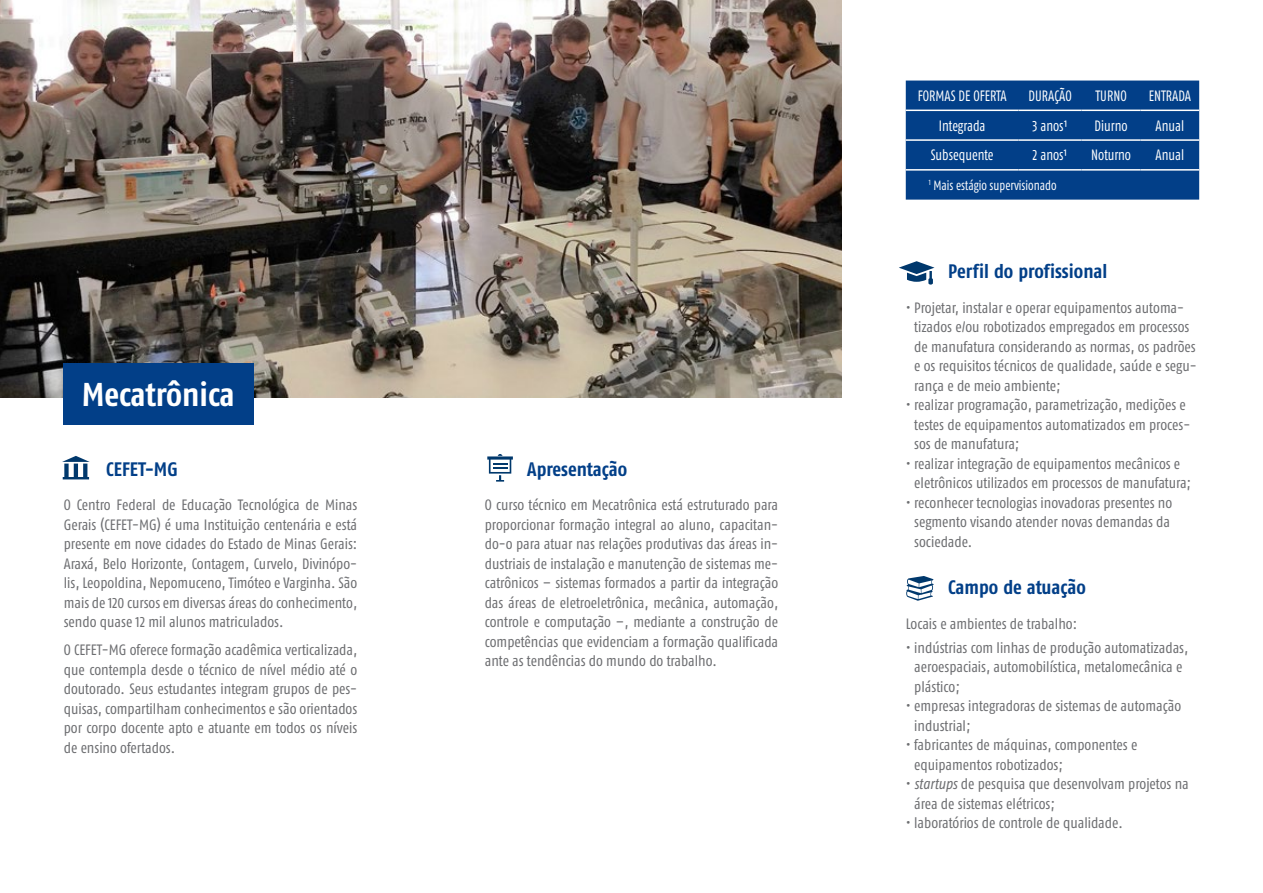
<style>
.page{position:relative;width:1263px;height:893px;background:#fff}
.page>*{position:absolute;margin:0;border:0;box-sizing:border-box;transform-origin:0 0}
.t1{font:700 33px "Fago Co Lf";letter-spacing:-.005em;color:#fff}
.t2{font:700 19.5px "Fago Co Lf";color:#023f88}
.t3{font:15px/19.5px "Fago Co Lf";color:#6d6e71}
.t4{font:15px "Fago Co Lf";color:#fff;scale:.9 1}
.t5{font:13.5px "Fago Co Lf";color:#fff;scale:.9 1}
.s1{font-style:italic}
</style>
<div class="page">
<img style="left:0;top:0;width:842px;height:397px">
<svg style="left:62px;top:456px;width:28px;height:23px"></svg>
<svg style="left:899px;top:261px;width:35px;height:24px"></svg>
<svg style="left:906px;top:576px;width:28px;height:25px"></svg>
<svg style="left:487px;top:454px;width:26px;height:28px"></svg>
<div style="left:64px;top:364px;width:190px;height:61px;background:#023f88"></div>
<div style="left:906px;top:81px;width:293px;height:119px;background:#023f88"></div>
<hr style="left:906px;top:110px;width:112px;height:1px;background:#fff">
<hr style="left:1018px;top:110px;width:64px;height:1px;background:#fff">
<hr style="left:1082px;top:110px;width:58px;height:1px;background:#fff">
<hr style="left:1140px;top:110px;width:59px;height:1px;background:#fff">
<hr style="left:906px;top:139px;width:112px;height:2px;background:#fff">
<hr style="left:1018px;top:139px;width:64px;height:2px;background:#fff">
<hr style="left:1082px;top:139px;width:58px;height:2px;background:#fff">
<hr style="left:1140px;top:139px;width:59px;height:2px;background:#fff">
<hr style="left:906px;top:169px;width:112px;height:2px;background:#fff">
<hr style="left:1018px;top:169px;width:64px;height:2px;background:#fff">
<hr style="left:1082px;top:169px;width:58px;height:2px;background:#fff">
<hr style="left:1140px;top:169px;width:59px;height:2px;background:#fff">
<h1 class="t1" style="left:82px;top:375px;width:154px">Mecatrônica</h1>
<h2 class="t2" style="left:106px;top:458px;width:73px">CEFET-MG</h2>
<p class="t3" style="left:64px;top:495px;width:295px;text-align:justify">O Centro Federal de Educação Tecnológica de Minas Gerais (CEFET-MG) é uma Instituição centenária e está presente em nove cidades do Estado de Minas Gerais:<br>Araxá, Belo Horizonte, Contagem, Curvelo, Divinópo&shy;lis, Leopoldina, Nepomuceno, Timóteo e Varginha. São mais de 120 cursos em diversas áreas do conhecimento, sendo quase 12 mil alunos matriculados.</p>
<p class="t3" style="left:64px;top:640px;width:295px;text-align:justify">O CEFET-MG oferece formação acadêmica verticalizada, que contempla desde o técnico de nível médio até o doutorado. Seus estudantes integram grupos de pes&shy;quisas, compartilham conhecimentos e são orientados por corpo docente apto e atuante em todos os níveis de ensino ofertados.</p>
<h2 class="t2" style="left:527px;top:458px;width:101px">Apresentação</h2>
<p class="t3" style="left:485px;top:495px;width:295px;text-align:justify">O curso técnico em Mecatrônica está estruturado para proporcionar formação integral ao aluno, capacitan&shy;do-o para atuar nas relações produtivas das áreas in&shy;dustriais de instalação e manutenção de sistemas me&shy;catrônicos – sistemas formados a partir da integração das áreas de eletroeletrônica, mecânica, automação, controle e computação –, mediante a construção de competências que evidenciam a formação qualificada ante as tendências do mundo do trabalho.</p>
<p class="t4" style="left:918px;top:87px;width:100px">FORMAS DE OFERTA</p>
<p class="t4" style="left:1028px;top:87px;width:50px">DURAÇÃO</p>
<p class="t4" style="left:1095px;top:87px;width:36px">TURNO</p>
<p class="t4" style="left:1149px;top:87px;width:48px">ENTRADA</p>
<p class="t4" style="left:939px;top:117px;width:53px">Integrada</p>
<p class="t4" style="left:1032px;top:117px;width:40px">3 anos¹</p>
<p class="t4" style="left:1095px;top:117px;width:38px">Diurno</p>
<p class="t4" style="left:1155px;top:117px;width:33px">Anual</p>
<p class="t4" style="left:931px;top:147px;width:71px">Subsequente</p>
<p class="t4" style="left:1033px;top:147px;width:40px">2 anos¹</p>
<p class="t4" style="left:1091px;top:147px;width:46px">Noturno</p>
<p class="t4" style="left:1155px;top:147px;width:33px">Anual</p>
<p class="t5" style="left:929px;top:177px;width:143px"><sup>1</sup> Mais estágio supervisionado</p>
<h2 class="t2" style="left:948px;top:260px;width:161px">Perfil do profissional</h2>
<p class="t3" style="left:914px;top:298px;width:284px;text-indent:-9px">• Projetar, instalar e operar equipamentos automa&shy;tizados e/ou robotizados empregados em processos de manufatura considerando as normas, os padrões e os requisitos técnicos de qualidade, saúde e segu&shy;rança e de meio ambiente;</p>
<p class="t3" style="left:914px;top:395px;width:277px;text-indent:-9px">• realizar programação, parametrização, medições e testes de equipamentos automatizados em proces&shy;sos de manufatura;</p>
<p class="t3" style="left:914px;top:454px;width:278px;text-indent:-9px">• realizar integração de equipamentos mecânicos e eletrônicos utilizados em processos de manufatura;</p>
<p class="t3" style="left:914px;top:493px;width:260px;text-indent:-9px">• reconhecer tecnologias inovadoras presentes no segmento visando atender novas demandas da sociedade.</p>
<h2 class="t2" style="left:948px;top:576px;width:139px">Campo de atuação</h2>
<p class="t3" style="left:906px;top:614px;width:173px">Locais e ambientes de trabalho:</p>
<p class="t3" style="left:914px;top:637px;width:275px;text-indent:-9px">• indústrias com linhas de produção automatizadas, aeroespaciais, automobilística, metalomecânica e plástico;</p>
<p class="t3" style="left:914px;top:696px;width:268px;text-indent:-9px">• empresas integradoras de sistemas de automação industrial;</p>
<p class="t3" style="left:914px;top:735px;width:225px;text-indent:-9px">• fabricantes de máquinas, componentes e equipamentos robotizados;</p>
<p class="t3" style="left:914px;top:774px;width:276px;text-indent:-9px">• <span class="s1">startups</span> de pesquisa que desenvolvam projetos na área de sistemas elétricos;</p>
<p class="t3" style="left:906px;top:813px;width:218px">• laboratórios de controle de qualidade.</p>
</div>
